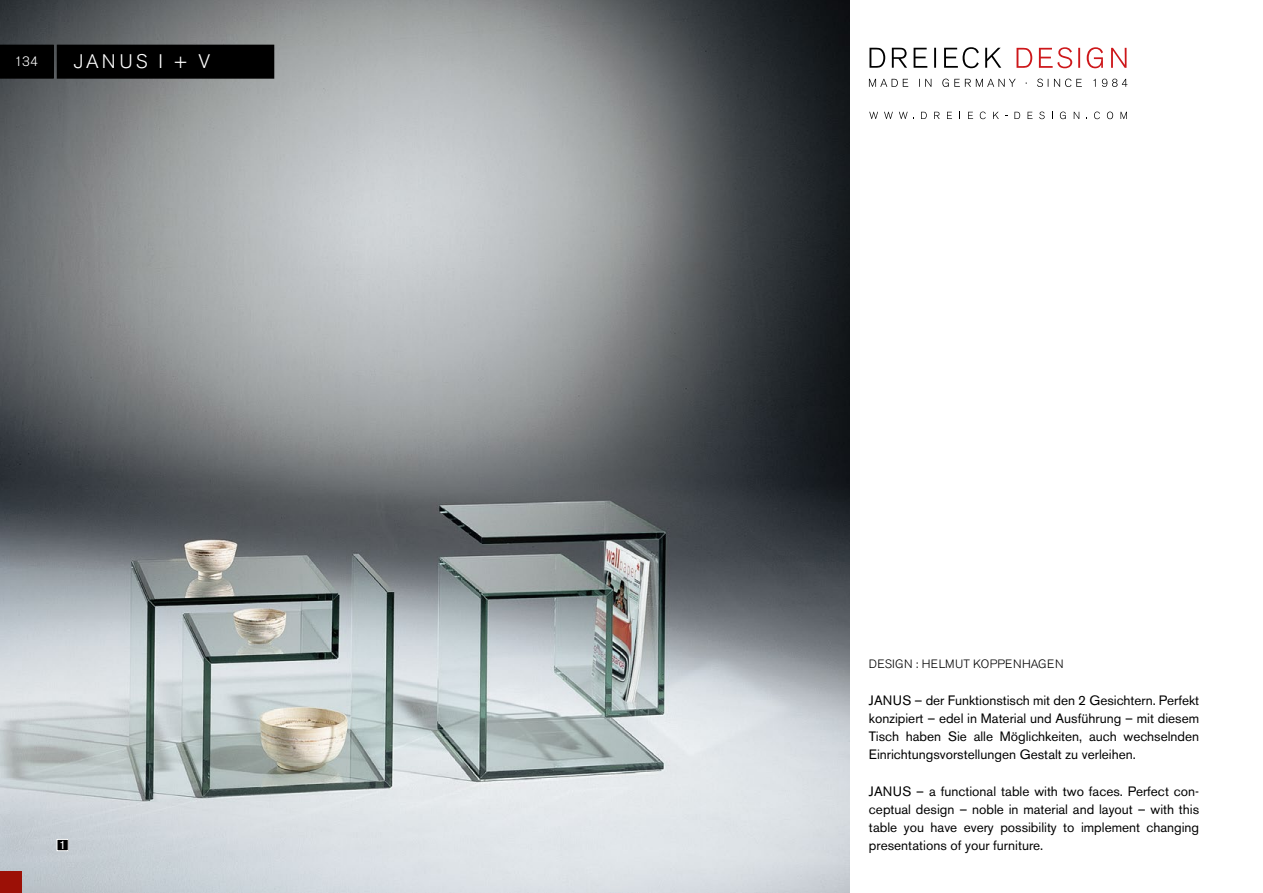
<style>
.page{position:relative;width:1263px;height:893px;background:#fff}
.page>*{position:absolute;margin:0;border:0;box-sizing:border-box;transform-origin:0 0}
.t1{font:300 19.5px "Akzidenz Grotesk BE";letter-spacing:.15em;color:#fff}
.t2{font:13.5px/18px "Akzidenz Grotesk BE";color:#000;text-align:justify}
.t3{font:300 13.5px "Akzidenz Grotesk BE";color:#fff}
.t4{font:300 12px "Akzidenz Grotesk BE";letter-spacing:.02em;color:#000}
.t5{font:12px "Akzidenz Grotesk BE";color:#fff}
</style>
<div class="page">
<img style="left:0;top:0;width:849px;height:893px">
<div style="left:57px;top:839px;width:11px;height:12px;background:#000"></div>
<div style="left:57px;top:839px;width:11px;height:12px;border:1px solid #fff"></div>
<div style="left:0;top:45px;width:54px;height:34px;background:#000"></div>
<div style="left:58px;top:45px;width:216px;height:33px;background:#000"></div>
<div style="left:57px;top:45px;width:217px;height:34px;border:2px solid #000"></div>
<svg style="left:869px;top:47px;width:132px;height:21px"></svg>
<svg style="left:869px;top:79px;width:258px;height:8px"></svg>
<svg style="left:1016px;top:47px;width:110px;height:21px"></svg>
<svg style="left:869px;top:112px;width:9px;height:7px"></svg>
<svg style="left:884px;top:112px;width:9px;height:7px"></svg>
<svg style="left:899px;top:112px;width:15px;height:7px"></svg>
<svg style="left:921px;top:112px;width:6px;height:7px"></svg>
<svg style="left:934px;top:112px;width:6px;height:7px"></svg>
<svg style="left:947px;top:112px;width:5px;height:7px"></svg>
<svg style="left:968px;top:112px;width:5px;height:7px"></svg>
<svg style="left:980px;top:112px;width:6px;height:7px"></svg>
<svg style="left:993px;top:112px;width:14px;height:7px"></svg>
<svg style="left:1014px;top:112px;width:6px;height:7px"></svg>
<svg style="left:1027px;top:112px;width:5px;height:7px"></svg>
<svg style="left:1039px;top:112px;width:6px;height:7px"></svg>
<svg style="left:1060px;top:112px;width:6px;height:7px"></svg>
<svg style="left:1074px;top:112px;width:5px;height:7px"></svg>
<svg style="left:1094px;top:112px;width:6px;height:7px"></svg>
<svg style="left:1107px;top:112px;width:6px;height:7px"></svg>
<svg style="left:1120px;top:112px;width:7px;height:7px"></svg>
<div style="left:0;top:872px;width:21px;height:21px;background:#9c1006"></div>
<p class="t3" style="left:14px;top:54px;width:25px">134</p>
<h1 class="t1" style="left:74px;top:50px;width:138px">JANUS I + V</h1>
<p class="t5" style="left:59px;top:838px;width:8px">1</p>
<p class="t4" style="left:869px;top:657px;width:196px">DESIGN : HELMUT KOPPENHAGEN</p>
<p class="t2" style="left:869px;top:691px;width:332px">JANUS – der Funktionstisch mit den 2 Gesichtern. Perfekt konzipiert – edel in Material und Ausführung – mit diesem Tisch haben Sie alle Möglichkeiten, auch wechselnden Einrichtungsvorstellungen Gestalt zu verleihen.</p>
<p class="t2" style="left:869px;top:783px;width:332px">JANUS – a functional table with two faces. Perfect con&shy;ceptual design – noble in material and layout – with this table you have every possibility to implement changing presentations of your furniture.</p>
</div>
